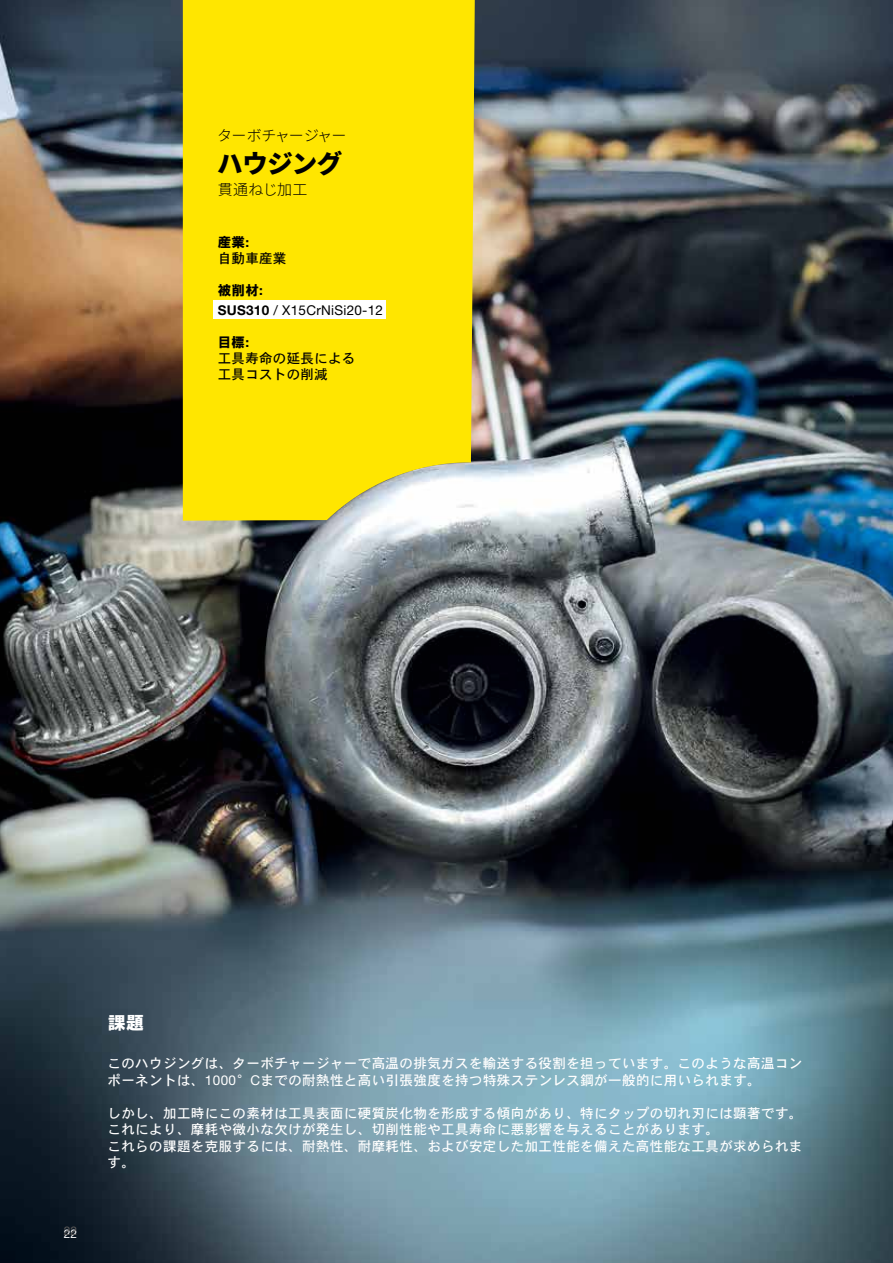
<style>
.page{position:relative;width:893px;height:1263px;background:#fff}
.page>*{position:absolute;margin:0;border:0;box-sizing:border-box;transform-origin:0 0}
.t1{font:800 25.5px "Source Han Sans JP";letter-spacing:-.02em;color:#000}
.t2{font:18px "HGS Soei Kakugothic UB";color:#fff}
.t3{font:300 15px "Source Han Sans JP";letter-spacing:-.04em;color:#000}
.t4{font:13.5px/16.5px "Osaka";letter-spacing:.03em;color:#fff}
.t5{font:13.5px/16.2px "Osaka";letter-spacing:.02em;color:#000}
.t6{font:13.5px "Helvetica Neue LTW1 G";letter-spacing:.02em;color:#000}
.t7{font:13.5px "HGS Soei Kakugothic UB";letter-spacing:.02em;color:#000}
.t8{font:12px "Helvetica Neue LTW1 G";color:#fff}
.s1{font-family:"Helvetica Neue LTW1 G";font-weight:700}
.s2{font-weight:700}
.s3{font-family:"Helvetica Neue LTW1 G"}
</style>
<div class="page">
<img style="left:0;top:0;width:893px;height:1263px">
<div style="left:183px;top:0;width:293px;height:521px;background:#ffe600"></div>
<div style="left:213px;top:301px;width:173px;height:18px;background:#fff"></div>
<p class="t3" style="left:217px;top:127px;width:131px">ターボチャージャー</p>
<h1 class="t1" style="left:217px;top:149px;width:126px">ハウジング</h1>
<p class="t3" style="left:218px;top:181px;width:91px">貫通ねじ加工</p>
<p class="t7" style="left:218px;top:235px;width:33px">産業<span class="s1">:</span></p>
<p class="t5" style="left:218px;top:250px;width:70px">自動車産業</p>
<p class="t7" style="left:218px;top:284px;width:47px">被削材<span class="s1">:</span></p>
<p class="t6" style="left:218px;top:301px;width:167px"><span class="s2">SUS310</span> / X15CrNiSi20-12</p>
<p class="t7" style="left:218px;top:335px;width:33px">目標<span class="s1">:</span></p>
<p class="t5" style="left:218px;top:350px;width:139px">工具寿命の延長による工具コストの削減</p>
<p class="t8" style="left:64px;top:1226px;width:15px">22<sup>22</sup></p>
<h2 class="t2" style="left:108px;top:1014px;width:38px">課題</h2>
<p class="t4" style="left:107px;top:1055px;width:696px">このハウジングは、ターボチャージャーで高温の排気ガスを輸送する役割を担っています。このような高温コンポーネントは、<span class="s3">1000</span>°<span class="s3">C</span>までの耐熱性と高い引張強度を持つ特殊ステンレス鋼が一般的に用いられます。</p>
<p class="t4" style="left:107px;top:1104px;width:696px">しかし、加工時にこの素材は工具表面に硬質炭化物を形成する傾向があり、特にタップの切れ刃には顕著です。これにより、摩耗や微小な欠けが発生し、切削性能や工具寿命に悪影響を与えることがあります。<br>これらの課題を克服するには、耐熱性、耐摩耗性、および安定した加工性能を備えた高性能な工具が求められます。</p>
</div>
